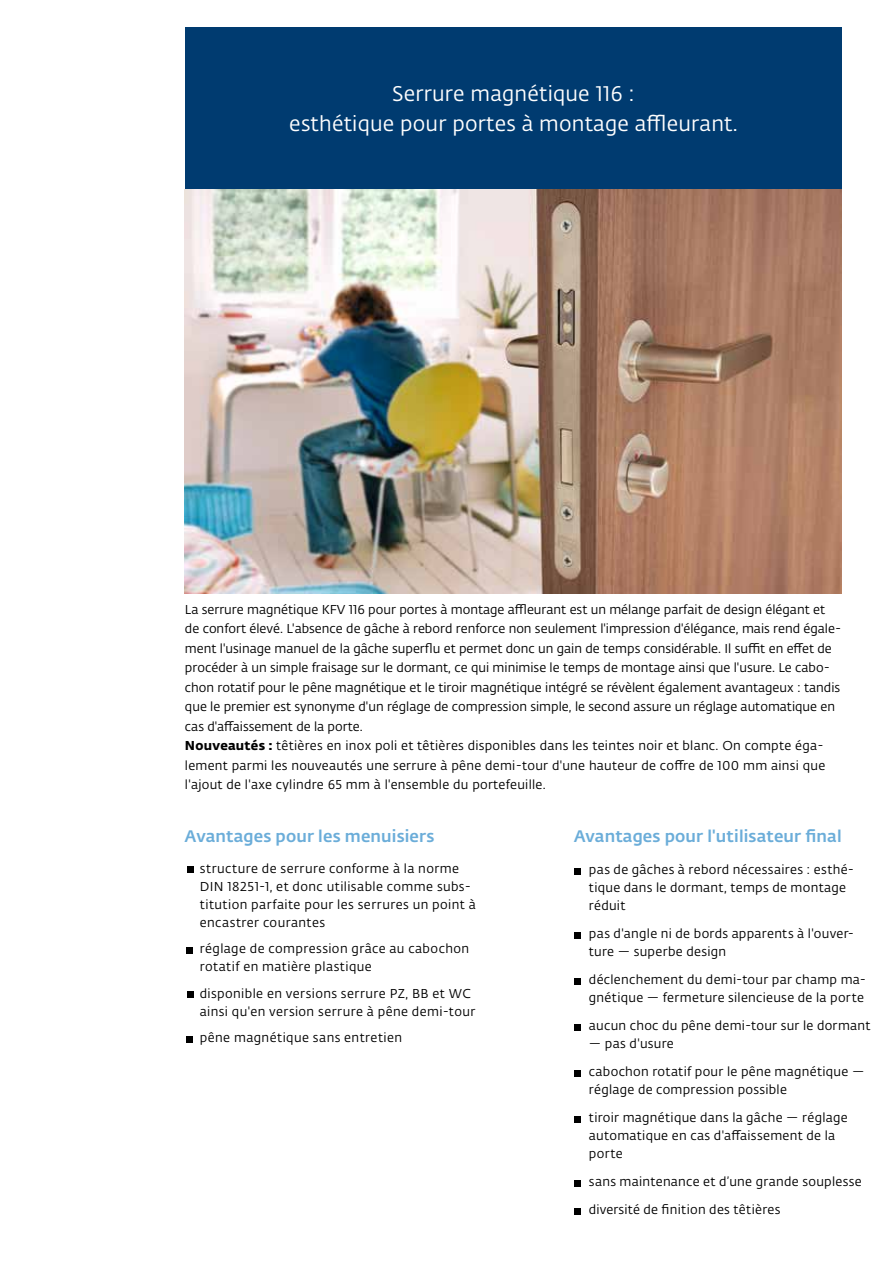
<style>
.page{position:relative;width:893px;height:1263px;background:#fff}
.page>*{position:absolute;margin:0;border:0;box-sizing:border-box;transform-origin:0 0}
.t1{font:21px/30px "Fedra Sans Alt Pro";letter-spacing:.01em;color:#fff;text-align:center}
.t2{font:500 16.5px "Fedra Sans Alt Pro";letter-spacing:.01em;color:#6badd9}
.t3{font:12.75px/19.5px "Fedra Sans Alt Pro";color:#000}
.t4{font:12.75px/18px "Fedra Sans Alt Pro";letter-spacing:.02em;color:#000}
.s1{font-weight:700}
</style>
<div class="page">
<div style="left:185px;top:28px;width:657px;height:161px;background:#003b70"></div>
<img style="left:185px;top:189px;width:657px;height:404px">
<div style="left:187px;top:866px;width:6px;height:7px;background:#000"></div>
<svg style="left:187px;top:947px;width:6px;height:6px"></svg>
<div style="left:187px;top:991px;width:6px;height:7px;background:#000"></div>
<svg style="left:187px;top:1036px;width:6px;height:6px"></svg>
<svg style="left:574px;top:868px;width:6px;height:6px"></svg>
<svg style="left:574px;top:932px;width:6px;height:6px"></svg>
<svg style="left:574px;top:978px;width:6px;height:6px"></svg>
<svg style="left:574px;top:1024px;width:6px;height:6px"></svg>
<svg style="left:574px;top:1070px;width:6px;height:6px"></svg>
<svg style="left:574px;top:1116px;width:6px;height:6px"></svg>
<svg style="left:574px;top:1180px;width:6px;height:6px"></svg>
<svg style="left:574px;top:1208px;width:6px;height:6px"></svg>
<h1 class="t1" style="left:289px;top:78px;width:450px">Serrure magnétique 116 :<br>esthétique pour portes à montage affleurant.</h1>
<p class="t3" style="left:185px;top:599px;width:658px">La serrure magnétique KFV 116 pour portes à montage affleurant est un mélange parfait de design élégant et de confort élevé. L'absence de gâche à rebord renforce non seulement l'impression d'élégance, mais rend égale&shy;ment l'usinage manuel de la gâche superflu et permet donc un gain de temps considérable. Il suffit en effet de procéder à un simple fraisage sur le dormant, ce qui minimise le temps de montage ainsi que l'usure. Le cabo&shy;chon rotatif pour le pêne magnétique et le tiroir magnétique intégré se révèlent également avantageux : tandis que le premier est synonyme d'un réglage de compression simple, le second assure un réglage automatique en cas d'affaissement de la porte.<br><span class="s1">Nouveautés :</span> têtières en inox poli et têtières disponibles dans les teintes noir et blanc. On compte éga&shy;lement parmi les nouveautés une serrure à pêne demi-tour d'une hauteur de coffre de 100 mm ainsi que l'ajout de l'axe cylindre 65 mm à l'ensemble du portefeuille.</p>
<p class="t2" style="left:185px;top:824px;width:251px">Avantages pour les menuisiers</p>
<p class="t4" style="left:200px;top:859px;width:277px">structure de serrure conforme à la norme DIN 18251-1, et donc utilisable comme subs&shy;titution parfaite pour les serrures un point à encastrer courantes</p>
<p class="t4" style="left:200px;top:939px;width:271px">réglage de compression grâce au cabochon rotatif en matière plastique</p>
<p class="t4" style="left:200px;top:984px;width:277px">disponible en versions serrure PZ, BB et WC ainsi qu'en version serrure à pêne demi-tour</p>
<p class="t4" style="left:200px;top:1028px;width:204px">pêne magnétique sans entretien</p>
<p class="t2" style="left:574px;top:824px;width:269px">Avantages pour l'utilisateur final</p>
<p class="t4" style="left:589px;top:860px;width:267px">pas de gâches à rebord nécessaires : esthé&shy;tique dans le dormant, temps de montage réduit</p>
<p class="t4" style="left:589px;top:924px;width:267px">pas d'angle ni de bords apparents à l'ouver&shy;ture — superbe design</p>
<p class="t4" style="left:589px;top:970px;width:279px">déclenchement du demi-tour par champ ma&shy;gnétique — fermeture silencieuse de la porte</p>
<p class="t4" style="left:589px;top:1016px;width:283px">aucun choc du pêne demi-tour sur le dormant</p>
<p class="t4" style="left:589px;top:1029px;width:277px;line-height:28px">— pas d'usure<br>cabochon rotatif pour le pêne magnétique —</p>
<p class="t4" style="left:589px;top:1075px;width:260px;line-height:28px">réglage de compression possible<br>tiroir magnétique dans la gâche — réglage</p>
<p class="t4" style="left:589px;top:1126px;width:248px">automatique en cas d'affaissement de la porte</p>
<p class="t4" style="left:589px;top:1167px;width:274px;line-height:28px">sans maintenance et d’une grande souplesse diversité de finition des têtières</p>
</div>
